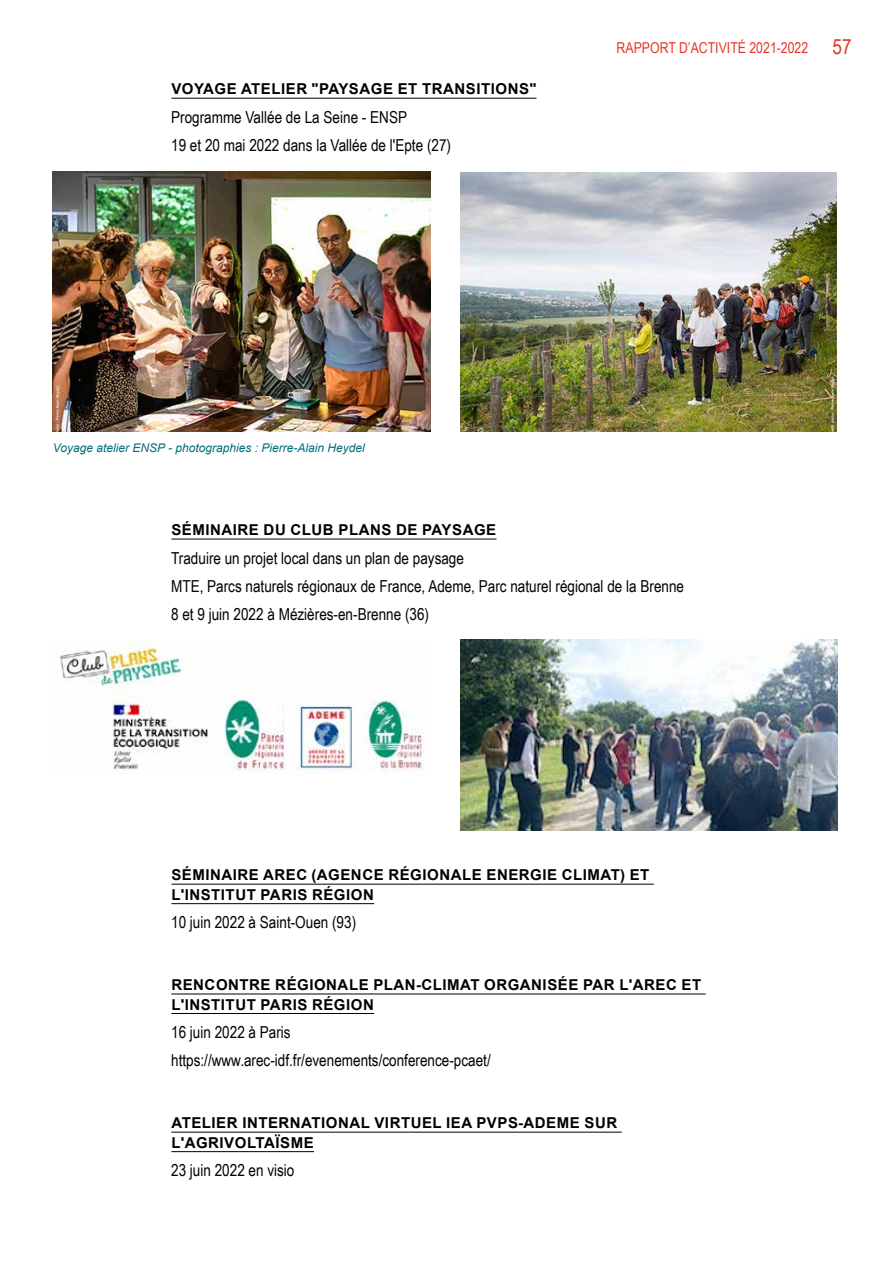
<style>
.page{position:relative;width:893px;height:1263px;background:#fff}
.page>*{position:absolute;margin:0;border:0;box-sizing:border-box;transform-origin:0 0}
.t1{font:16.5px/28.3px "Arial Narrow";color:#000}
.t2{font:700 15px/19.5px "Arial";letter-spacing:.035em;color:#000}
.t3{font:15px "Arial Narrow";color:#e73624}
.t4{font:italic 12px "Arial";color:#006f7a}
.s1{font-size:21px}
</style>
<div class="page">
<hr style="left:171px;top:98px;width:365px;height:1px;background:#000">
<hr style="left:171px;top:539px;width:325px;height:1px;background:#000">
<hr style="left:171px;top:884px;width:483px;height:1px;background:#000">
<hr style="left:171px;top:903px;width:203px;height:1px;background:#000">
<hr style="left:171px;top:994px;width:535px;height:1px;background:#000">
<hr style="left:171px;top:1013px;width:203px;height:1px;background:#000">
<hr style="left:171px;top:1132px;width:451px;height:1px;background:#000">
<hr style="left:171px;top:1151px;width:143px;height:1px;background:#000">
<img style="left:53px;top:172px;width:378px;height:259px">
<img style="left:460px;top:172px;width:377px;height:260px">
<img style="left:60px;top:641px;width:363px;height:133px">
<img style="left:460px;top:639px;width:378px;height:191px">
<p class="t2" style="left:171px;top:80px;width:366px">VOYAGE ATELIER "PAYSAGE ET TRANSITIONS"</p>
<p class="t1" style="left:171px;top:102px;width:281px">Programme Vallée de La Seine - ENSP<br>19 et 20 mai 2022 dans la Vallée de l'Epte (27)</p>
<p class="t3" style="left:617px;top:37px;width:237px">Rapport d’activité 2021-2022 <span class="s1">57</span></p>
<p class="t4" style="left:53px;top:440px;width:313px">Voyage atelier ENSP - photographies : Pierre-Alain Heydel</p>
<p class="t2" style="left:171px;top:520px;width:326px">SÉMINAIRE DU CLUB PLANS DE PAYSAGE</p>
<p class="t1" style="left:171px;top:543px;width:514px">Traduire un projet local dans un plan de paysage<br>MTE, Parcs naturels régionaux de France, Ademe, Parc naturel régional de la Brenne<br>8 et 9 juin 2022 à Mézières-en-Brenne (36)</p>
<p class="t2" style="left:171px;top:865px;width:104px">SÉMINAIRE ARE</p>
<p class="t2" style="left:171px;top:865px;width:479px;text-indent:125px">C (AGENCE RÉGIONALE ENERGIE CLIMAT) ET<br>L'INSTITUT PARIS RÉGION</p>
<p class="t1" style="left:171px;top:907px;width:187px">10 juin 2022 à Saint-Ouen (93)</p>
<p class="t2" style="left:171px;top:975px;width:473px">RENCONTRE RÉGIONALE PLAN-CLIMAT ORGANISÉE PAR L'ARE</p>
<p class="t2" style="left:666px;top:975px;width:37px">C ET</p>
<p class="t2" style="left:171px;top:995px;width:204px">L'INSTITUT PARIS RÉGION</p>
<p class="t1" style="left:171px;top:1017px;width:321px">16 juin 2022 à Paris https://www.arec-idf.fr/evenements/conference-pcaet/</p>
<p class="t2" style="left:171px;top:1113px;width:285px">ATELIER INTERNATIONAL VIRTUEL IEA</p>
<p class="t2" style="left:476px;top:1113px;width:59px">PVPS-ADE</p>
<p class="t2" style="left:557px;top:1113px;width:62px">ME SUR</p>
<p class="t2" style="left:171px;top:1133px;width:144px">L'AGRIVOLTAÏSME</p>
<p class="t1" style="left:171px;top:1155px;width:125px">23 juin 2022 en visio</p>
</div>
